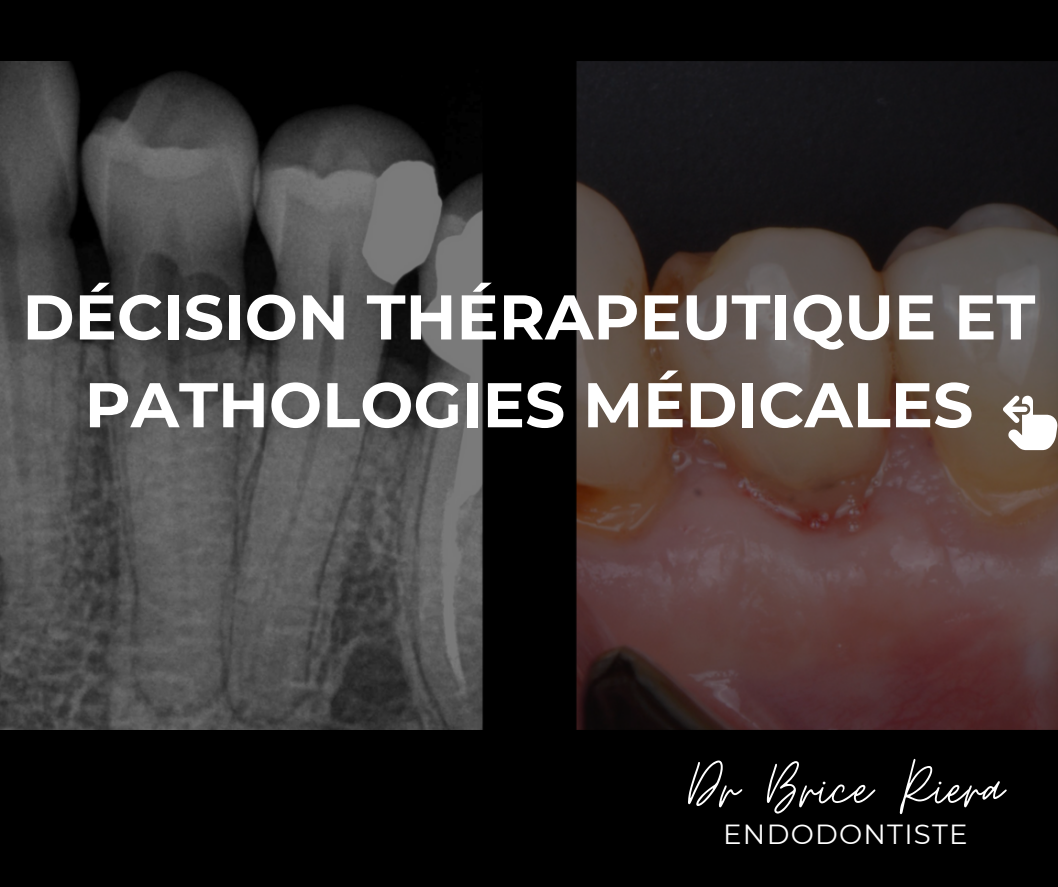
<style>
.page{position:relative;width:1058px;height:887px;background:#fff}
.page>*{position:absolute;margin:0;border:0;box-sizing:border-box;transform-origin:0 0}
.t1{font:74.25px "Moon Time";color:#fff}
.t2{font:700 63px/87.8px "Montserrat";color:#fff;text-align:center}
.t3{font:27.6px "Montserrat";letter-spacing:.045em;color:#fff}
</style>
<div class="page">
<div style="left:0;top:0;width:1058px;height:886px;background:#000"></div>
<img style="left:0;top:61px;width:1058px;height:668px">
<svg style="left:1003px;top:395px;width:54px;height:55px;background:#bcb6af"></svg>
<h2 class="t2" style="left:23px;top:273px;width:1014px">DÉCISION THÉRAPEUTIQUE ET<br>PATHOLOGIES MÉDICALES</h2>
<p class="t1" style="left:688px;top:742px;width:316px">Dr Brice Riera</p>
<p class="t3" style="left:723px;top:817px;width:246px">ENDODONTISTE</p>
</div>
